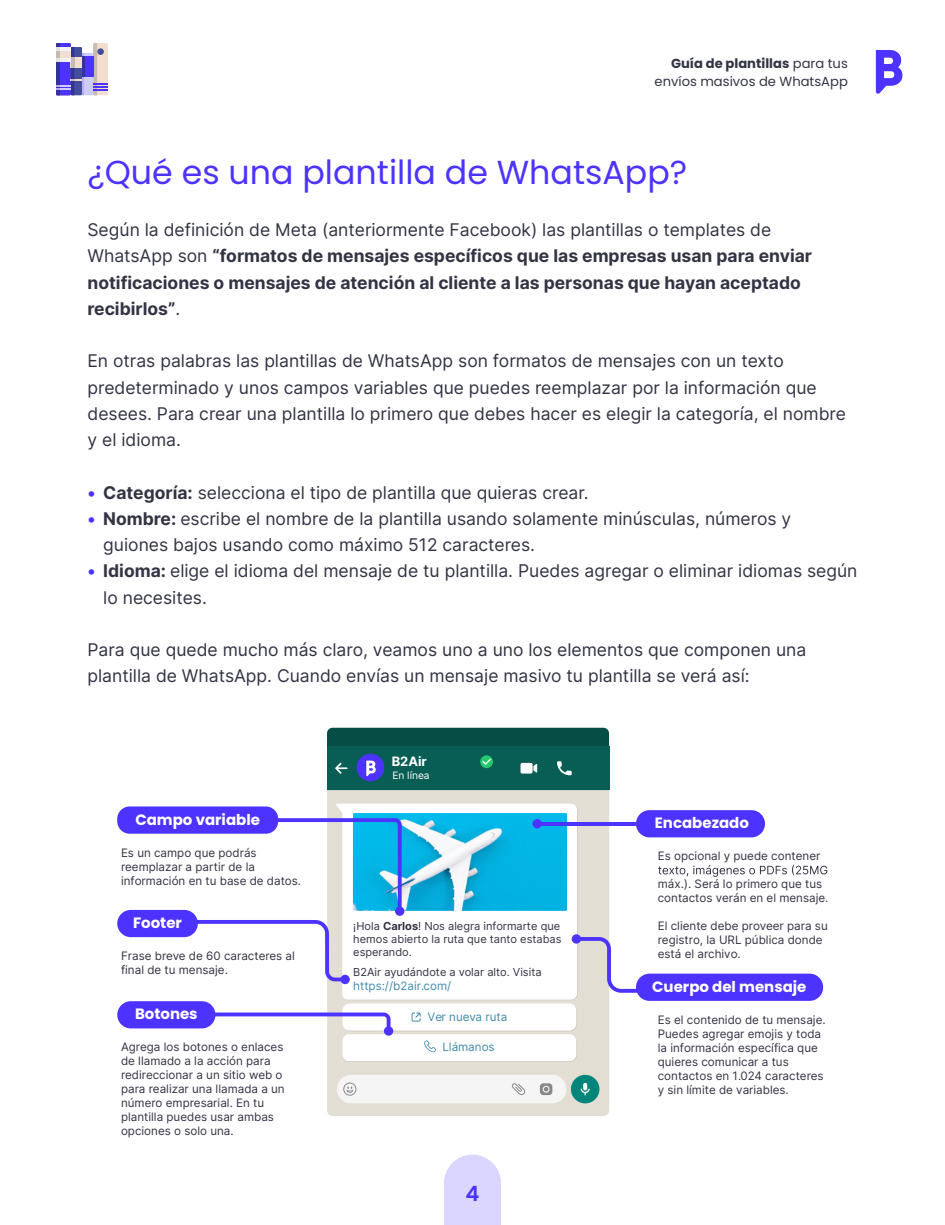
<style>
.page{position:relative;width:945px;height:1225px;background:#fff}
.page>*{position:absolute;margin:0;border:0;box-sizing:border-box;transform-origin:0 0}
.t1{font:33.25px "Poppins";color:#4c33ff}
.t2{font:600 21px "Poppins";color:#4c33ff}
.t3{font:17.5px/26.2px "Inter";color:#323444}
.t4{font:700 17.5px/26.2px "Inter";color:#323444}
.t5{font:700 14.96px "Poppins";color:#fff}
.t6{font:13.12px/18.4px "Poppins";color:#323444;text-align:right}
.t7{font:700 12.95px "Inter";color:#fff}
.t8{font:11.64px/13.9px "Inter";color:#333345}
.t9{font:11.64px "Inter";color:#428aab}
.t10{font:11.03px/13.2px "Inter";color:#333345;text-align:justify}
.t11{font:10.15px "Inter";color:#fff}
.s1{font-weight:700}
.s2{font-weight:400}
.s3{font-weight:700;color:#4c33ff}
</style>
<div class="page">
<svg style="left:876px;top:50px;width:26px;height:44px"></svg>
<div style="left:82px;top:53px;width:11px;height:42px;background:#ccf"></div>
<svg style="left:93px;top:43px;width:15px;height:52px"></svg>
<div style="left:97px;top:48px;width:7px;height:7px;background:#424d9c;border-radius:50%"></div>
<div style="left:82px;top:56px;width:11px;height:21px;background:#4d33ff"></div>
<svg style="left:56px;top:43px;width:28px;height:52px"></svg>
<svg style="left:444px;top:1155px;width:57px;height:70px;background:#ddd9ff"></svg>
<div style="left:327px;top:728px;width:282px;height:388px;background:#e3ded4;border-radius:6px"></div>
<svg style="left:327px;top:728px;width:282px;height:62px;background:#0e5b58"></svg>
<div style="left:336px;top:804px;width:241px;height:196px;background:#fff"></div>
<img style="left:353px;top:813px;width:214px;height:98px">
<div style="left:342px;top:1003px;width:234px;height:28px;background:#fff;border-radius:7px"></div>
<svg style="left:412px;top:1013px;width:9px;height:9px"></svg>
<svg style="left:343px;top:1035px;width:234px;height:27px"></svg>
<div style="left:342px;top:1034px;width:234px;height:27px;background:#fff;border-radius:7px"></div>
<svg style="left:424px;top:1040px;width:12px;height:12px"></svg>
<div style="left:337px;top:1075px;width:229px;height:28px;background:#f5f5f5;border-radius:14px"></div>
<div style="left:571px;top:1075px;width:28px;height:28px;background:#00857a;border-radius:14px"></div>
<svg style="left:540px;top:1083px;width:12px;height:12px"></svg>
<svg style="left:512px;top:1083px;width:13px;height:12px"></svg>
<svg style="left:343px;top:1083px;width:13px;height:13px"></svg>
<svg style="left:581px;top:1083px;width:9px;height:12px"></svg>
<div style="left:532px;top:819px;width:10px;height:9px;background:#4d33ff;border-radius:50%"></div>
<hr style="left:537px;top:822px;width:107px;height:4px;background:#4d33ff">
<div style="left:636px;top:810px;width:129px;height:27px;background:#4d33ff;border-radius:14px"></div>
<div style="left:572px;top:934px;width:9px;height:10px;background:#4d33ff;border-radius:50%"></div>
<div style="left:340px;top:975px;width:10px;height:9px;background:#4d33ff;border-radius:50%"></div>
<svg style="left:576px;top:937px;width:73px;height:56px"></svg>
<div style="left:636px;top:974px;width:187px;height:27px;background:#4d33ff;border-radius:14px"></div>
<svg style="left:188px;top:920px;width:158px;height:61px"></svg>
<div style="left:117px;top:910px;width:81px;height:27px;background:#4d33ff;border-radius:14px"></div>
<div style="left:395px;top:907px;width:9px;height:9px;background:#4d33ff;border-radius:50%"></div>
<svg style="left:269px;top:818px;width:133px;height:93px"></svg>
<div style="left:384px;top:1026px;width:9px;height:10px;background:#4d33ff;border-radius:50%"></div>
<svg style="left:195px;top:1013px;width:196px;height:18px"></svg>
<div style="left:117px;top:806px;width:161px;height:28px;background:#4d33ff;border-radius:12px"></div>
<div style="left:117px;top:1001px;width:98px;height:27px;background:#4d33ff;border-radius:14px"></div>
<svg style="left:658px;top:865px;width:169px;height:12px"></svg>
<p class="t6" style="left:655px;top:54px;width:195px"><span class="s1">Guía de plantillas</span> para tus envíos masivos de WhatsApp</p>
<h1 class="t1" style="left:88px;top:153px;width:601px">¿Qué es una plantilla de WhatsApp?</h1>
<p class="t4" style="left:88px;top:216px;width:726px"><span class="s2">Según la definición de Meta (anteriormente Facebook) las plantillas o templates de WhatsApp son</span> “formatos de mensajes específicos que las empresas usan para enviar notificaciones o mensajes de atención al cliente a las personas que hayan aceptado recibirlos”<span class="s2">.</span></p>
<p class="t3" style="left:88px;top:348px;width:760px">En otras palabras las plantillas de WhatsApp son formatos de mensajes con un texto predeterminado y unos campos variables que puedes reemplazar por la información que desees. Para crear una plantilla lo primero que debes hacer es elegir la categoría, el nombre y el idioma.</p>
<p class="t3" style="left:88px;top:479px;width:503px"><span class="s3">•</span> <span class="s1">Categoría:</span> selecciona el tipo de plantilla que quieras crear.</p>
<p class="t3" style="left:103px;top:505px;width:690px;text-indent:-16px"><span class="s3">•</span> <span class="s1">Nombre:</span> escribe el nombre de la plantilla usando solamente minúsculas, números y guiones bajos usando como máximo 512 caracteres.</p>
<p class="t3" style="left:103px;top:558px;width:756px;text-indent:-16px"><span class="s3">•</span> <span class="s1">Idioma:</span> elige el idioma del mensaje de tu plantilla. Puedes agregar o eliminar idiomas según lo necesites.</p>
<p class="t3" style="left:88px;top:636px;width:720px">Para que quede mucho más claro, veamos uno a uno los elementos que componen una plantilla de WhatsApp. Cuando envías un mensaje masivo tu plantilla se verá así:</p>
<p class="t5" style="left:135px;top:811px;width:126px">Campo variable</p>
<p class="t8" style="left:121px;top:845px;width:182px">Es un campo que podrás reemplazar a partir de la información en tu base de datos.</p>
<p class="t5" style="left:133px;top:914px;width:50px">Footer</p>
<p class="t8" style="left:121px;top:949px;width:175px">Frase breve de 60 caracteres al final de tu mensaje.</p>
<p class="t5" style="left:135px;top:1005px;width:64px">Botones</p>
<p class="t8" style="left:121px;top:1040px;width:165px">Agrega los botones o enlaces de llamado a la acción para redireccionar a un sitio web o para realizar una llamada a un número empresarial. En tu plantilla puedes usar ambas opciones o solo una.</p>
<p class="t7" style="left:392px;top:752px;width:37px">B2Air</p>
<p class="t11" style="left:392px;top:768px;width:39px">En línea</p>
<p class="t10" style="left:353px;top:919px;width:210px">¡Hola <span class="s1">Carlos</span>! Nos alegra informarte que hemos abierto la ruta que tanto estabas esperando.</p>
<p class="t10" style="left:353px;top:965px;width:190px">B2Air ayudándote a volar alto. Visita</p>
<p class="t9" style="left:353px;top:977px;width:100px">https://b2air.com/</p>
<p class="t9" style="left:428px;top:1008px;width:81px">Ver nueva ruta</p>
<p class="t9" style="left:442px;top:1039px;width:54px">Llámanos</p>
<p class="t2" style="left:466px;top:1181px;width:15px">4</p>
<p class="t5" style="left:655px;top:814px;width:96px">Encabezado</p>
<p class="t8" style="left:658px;top:849px;width:164px">Es opcional y puede contener</p>
<p class="t8" style="left:658px;top:877px;width:172px">máx.). Será lo primero que tus contactos verán en el mensaje.</p>
<p class="t8" style="left:658px;top:919px;width:171px">El cliente debe proveer para su registro, la URL pública donde está el archivo.</p>
<p class="t5" style="left:652px;top:978px;width:156px">Cuerpo del mensaje</p>
<p class="t8" style="left:658px;top:1012px;width:169px">Es el contenido de tu mensaje.<br>Puedes agregar emojis y toda la información específica que quieres comunicar a tus contactos en 1.024 caracteres y sin límite de variables.</p>
</div>
